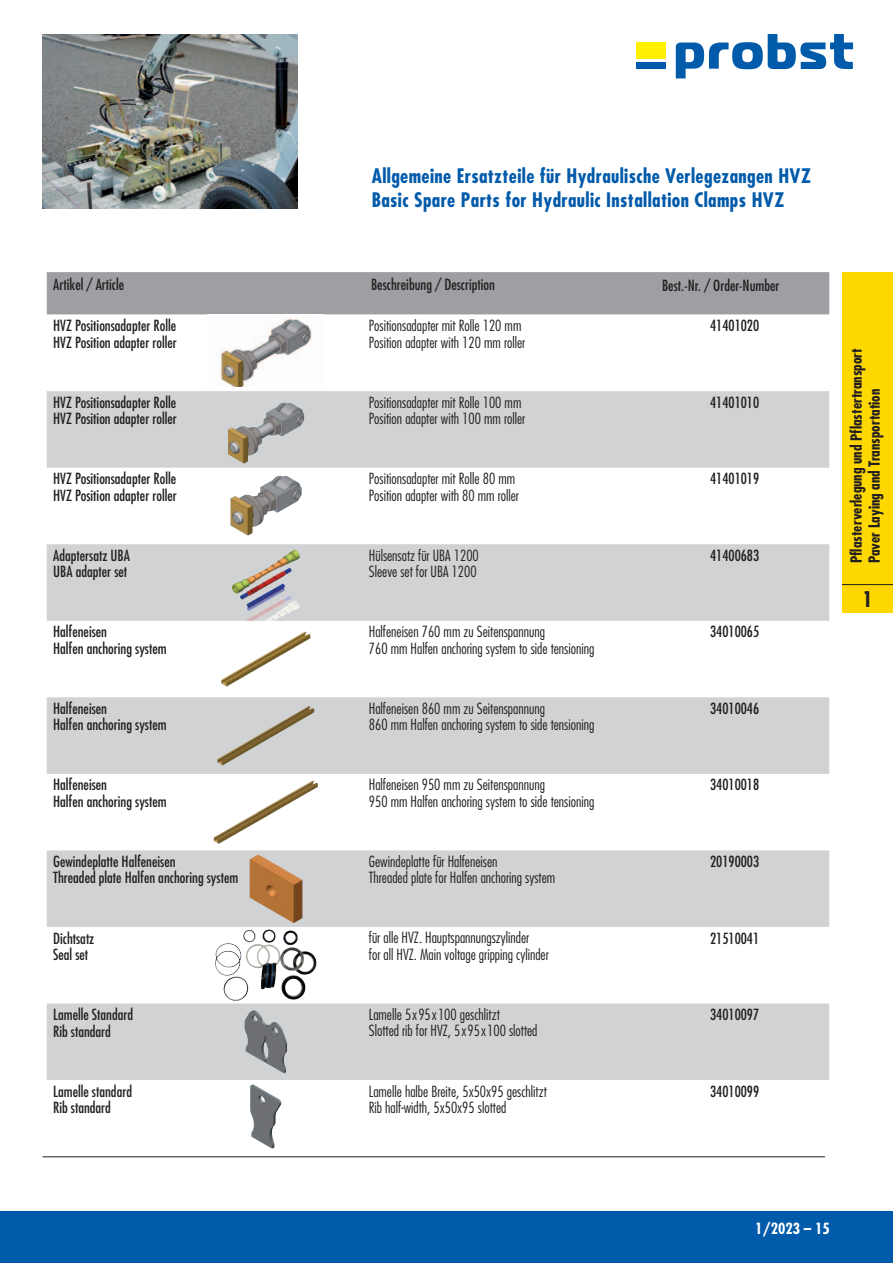
<style>
.page{position:relative;width:893px;height:1263px;background:#fff}
.page>*{position:absolute;margin:0;border:0;box-sizing:border-box;transform-origin:0 0}
.t1{font:700 condensed 21px "Futura";color:#231f20}
.t2{font:700 condensed 19.5px/24px "Futura";letter-spacing:.02em;color:#015aaa}
.t3{font:300 condensed 15px/16.5px "Futura";color:#231f20}
.t4{font:condensed 15px/16.5px "Futura";color:#231f20}
.t5{font:700 condensed 15px/18px "Futura";color:#231f20}
.t6{font:700 condensed 15px "Futura";color:#fff}
</style>
<div class="page">
<div style="left:842px;top:272px;width:51px;height:340px;background:#ffd801"></div>
<hr style="left:842px;top:584px;width:51px;height:1px;background:#231f20">
<div style="left:0;top:1212px;width:893px;height:51px;background:#015aaa"></div>
<div style="left:636px;top:42px;width:30px;height:17px;background:#fff101"></div>
<svg style="left:676px;top:34px;width:177px;height:44px"></svg>
<div style="left:636px;top:62px;width:30px;height:7px;background:#015aaa"></div>
<div style="left:47px;top:272px;width:782px;height:43px;background:#9d9fa2"></div>
<svg style="left:47px;top:391px;width:782px;height:689px;fill:#d1d2d4"></svg>
<img style="left:43px;top:34px;width:255px;height:174px">
<img style="left:282px;top:476px;width:20px;height:29px">
<img style="left:289px;top:406px;width:15px;height:26px">
<img style="left:240px;top:574px;width:27px;height:18px">
<img style="left:272px;top:1100px;width:9px;height:30px">
<img style="left:265px;top:1022px;width:21px;height:19px">
<svg style="left:305px;top:633px;width:5px;height:6px"></svg>
<img style="left:281px;top:707px;width:33px;height:25px">
<img style="left:296px;top:782px;width:22px;height:17px">
<img style="left:215px;top:943px;width:102px;height:58px">
<img style="left:261px;top:904px;width:42px;height:19px">
<img style="left:220px;top:318px;width:92px;height:69px">
<hr style="left:43px;top:1157px;width:782px;height:1px;background:#231f20">
<h2 class="t2" style="left:372px;top:166px;width:441px">Allgemeine Ersatzteile für Hydraulische Verlegezangen HVZ<br>Basic Spare Parts for Hydraulic Installation Clamps HVZ</h2>
<p class="t4" style="left:53px;top:278px;width:73px">Artikel / Article</p>
<p class="t4" style="left:371px;top:278px;width:125px">Beschreibung / Description</p>
<p class="t4" style="left:53px;top:319px;width:125px">HVZ Positionsadapter Rolle<br>HVZ Position adapter roller</p>
<p class="t3" style="left:369px;top:318px;width:158px">Positionsadapter mit Rolle 120 mm<br>Position adapter with 120 mm roller</p>
<p class="t4" style="left:710px;top:319px;width:51px">41401020</p>
<p class="t4" style="left:662px;top:278px;width:119px">Best.-Nr. / Order-Number</p>
<p class="t4" style="left:53px;top:395px;width:125px">HVZ Positionsadapter Rolle<br>HVZ Position adapter roller</p>
<p class="t3" style="left:369px;top:395px;width:158px">Positionsadapter mit Rolle 100 mm<br>Position adapter with 100 mm roller</p>
<p class="t4" style="left:710px;top:395px;width:51px">41401010</p>
<p class="t4" style="left:53px;top:472px;width:125px">HVZ Positionsadapter Rolle<br>HVZ Position adapter roller</p>
<p class="t3" style="left:369px;top:471px;width:152px">Positionsadapter mit Rolle 80 mm<br>Position adapter with 80 mm roller</p>
<p class="t4" style="left:710px;top:472px;width:51px">41401019</p>
<p class="t4" style="left:53px;top:548px;width:78px">Adaptersatz UBA<br>UBA adapter set</p>
<p class="t3" style="left:369px;top:548px;width:111px">Hülsensatz für UBA 1200<br>Sleeve set for UBA 1200</p>
<p class="t4" style="left:710px;top:548px;width:51px">41400683</p>
<p class="t4" style="left:53px;top:625px;width:115px">Halfeneisen<br>Halfen anchoring system</p>
<p class="t3" style="left:369px;top:625px;width:227px">Halfeneisen 760 mm zu Seitenspannung<br>760 mm Halfen anchoring system to side tensioning</p>
<p class="t4" style="left:710px;top:625px;width:51px">34010065</p>
<p class="t4" style="left:53px;top:701px;width:115px">Halfeneisen<br>Halfen anchoring system</p>
<p class="t3" style="left:369px;top:701px;width:227px">Halfeneisen 860 mm zu Seitenspannung<br>860 mm Halfen anchoring system to side tensioning</p>
<p class="t4" style="left:710px;top:701px;width:51px">34010046</p>
<p class="t4" style="left:53px;top:778px;width:115px">Halfeneisen<br>Halfen anchoring system</p>
<p class="t3" style="left:369px;top:778px;width:227px">Halfeneisen 950 mm zu Seitenspannung<br>950 mm Halfen anchoring system to side tensioning</p>
<p class="t4" style="left:710px;top:778px;width:51px">34010018</p>
<p class="t4" style="left:53px;top:854px;width:187px">Gewindeplatte Halfeneisen<br>Threaded plate Halfen anchoring system</p>
<p class="t3" style="left:369px;top:854px;width:188px">Gewindeplatte für Halfeneisen<br>Threaded plate for Halfen anchoring system</p>
<p class="t4" style="left:710px;top:854px;width:51px">20190003</p>
<p class="t4" style="left:53px;top:931px;width:43px">Dichtsatz<br>Seal set</p>
<p class="t3" style="left:369px;top:931px;width:181px">für alle HVZ. Hauptspannungszylinder<br>for all HVZ. Main voltage gripping cylinder</p>
<p class="t4" style="left:710px;top:931px;width:51px">21510041</p>
<p class="t4" style="left:53px;top:1007px;width:82px">Lamelle Standard<br>Rib standard</p>
<p class="t3" style="left:369px;top:1007px;width:170px">Lamelle 5x95x100 geschlitzt<br>Slotted rib for HVZ, 5x95x100 slotted</p>
<p class="t4" style="left:710px;top:1007px;width:51px">34010097</p>
<p class="t4" style="left:53px;top:1084px;width:80px">Lamelle standard<br>Rib standard</p>
<p class="t3" style="left:369px;top:1084px;width:179px">Lamelle halbe Breite, 5x50x95 geschlitzt<br>Rib half-width, 5x50x95 slotted</p>
<p class="t4" style="left:710px;top:1084px;width:51px">34010099</p>
<p class="t5" style="left:849px;top:563px;width:217px;rotate:-90deg">Pflasterverlegung und Pflastertransport<br>Paver Laying and Transportation</p>
<h1 class="t1" style="left:862px;top:590px;width:12px">1</h1>
<p class="t6" style="left:755px;top:1222px;width:76px">1/2023 – 15</p>
</div>
